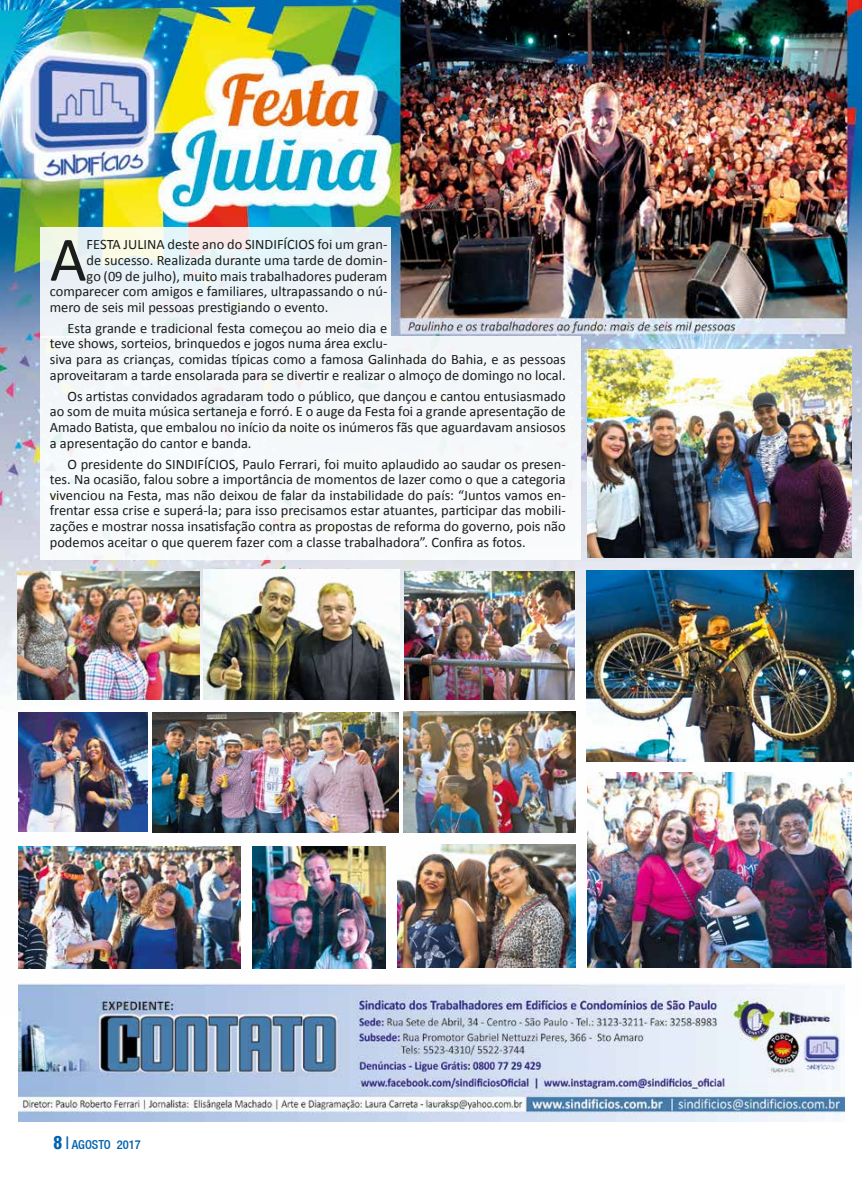
<style>
.page{position:relative;width:862px;height:1188px;background:#fff}
.page>*{position:absolute;margin:0;border:0;box-sizing:border-box;transform-origin:0 0}
.t1{font:63.62px "Calibri";color:#1b1d1c}
.t2{font:14.38px/15.6px "Calibri";color:#1b1d1c;text-align:justify}
.t3{font:500 condensed 12.5px "Helvetica 67";color:#0062ae}
.s1{font-family:"Helvetica";font-weight:900;font-size:17.5px}
.s2{font-size:17.5px}
</style>
<div class="page">
<img style="left:0;top:0;width:861px;height:1013px">
<svg style="left:40px;top:227px;width:351px;height:108px;fill:#edf4f7"></svg>
<img style="left:19px;top:982px;width:825px;height:139px">
<img style="left:203px;top:569px;width:196px;height:130px">
<img style="left:586px;top:570px;width:267px;height:191px">
<img style="left:252px;top:845px;width:133px;height:122px">
<img style="left:587px;top:350px;width:264px;height:207px">
<img style="left:587px;top:772px;width:263px;height:195px">
<img style="left:19px;top:846px;width:221px;height:122px">
<img style="left:403px;top:711px;width:172px;height:120px">
<img style="left:397px;top:844px;width:178px;height:123px">
<img style="left:152px;top:712px;width:246px;height:119px">
<img style="left:19px;top:712px;width:128px;height:119px">
<img style="left:18px;top:571px;width:182px;height:128px">
<img style="left:404px;top:571px;width:170px;height:128px">
<div style="left:40px;top:335px;width:540px;height:224px;background:#fcfefe"></div>
<h1 class="t1" style="left:50px;top:219px;width:38px">A</h1>
<p class="t2" style="left:87px;top:237px;width:302px">FESTA JULINA deste ano do SINDIFÍCIOS foi um gran-</p>
<p class="t2" style="left:87px;top:252px;width:302px">de sucesso. Realizada durante uma tarde de domin-</p>
<p class="t2" style="left:87px;top:268px;width:302px">go (09 de julho), muito mais trabalhadores puderam</p>
<p class="t2" style="left:50px;top:283px;width:339px">comparecer com amigos e familiares, ultrapassando o nú-</p>
<p class="t2" style="left:50px;top:299px;width:280px">mero de seis mil pessoas prestigiando o evento.</p>
<p class="t2" style="left:50px;top:320px;width:517px;text-align:left;text-indent:18px">Esta grande e tradicional festa começou ao meio dia e<br>teve shows, sorteios, brinquedos e jogos numa área exclu-<br>siva para as crianças, comidas típicas como a famosa Galinhada do Bahia, e as pessoas aproveitaram a tarde ensolarada para se divertir e realizar o almoço de domingo no local.</p>
<p class="t2" style="left:50px;top:388px;width:517px;text-indent:18px">Os artistas convidados agradaram todo o público, que dançou e cantou entusiasmado ao som de muita música sertaneja e forró. E o auge da Festa foi a grande apresentação de Amado Batista, que embalou no início da noite os inúmeros fãs que aguardavam ansiosos a apresentação do cantor e banda.</p>
<p class="t2" style="left:50px;top:456px;width:517px;text-indent:18px">O presidente do SINDIFÍCIOS, Paulo Ferrari, foi muito aplaudido ao saudar os presen&shy;tes. Na ocasião, falou sobre a importância de momentos de lazer como o que a categoria vivenciou na Festa, mas não deixou de falar da instabilidade do país: “Juntos vamos en&shy;frentar essa crise e superá-la; para isso precisamos estar atuantes, participar das mobili&shy;zações e mostrar nossa insatisfação contra as propostas de reforma do governo, pois não podemos aceitar o que querem fazer com a classe trabalhadora”. Confira as fotos.</p>
<p class="t3" style="left:54px;top:1136px;width:89px"><span class="s1">8</span> <span class="s2">|</span> AGOSTO 2017</p>
</div>
